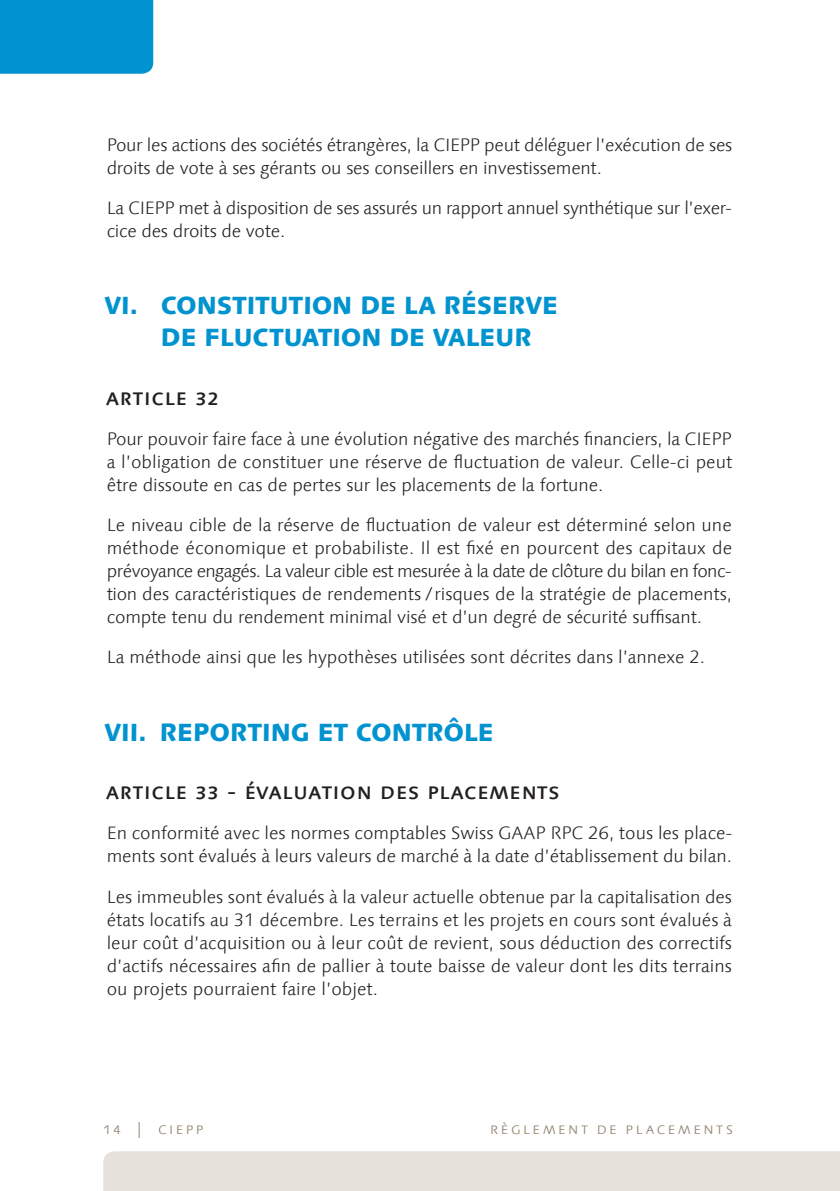
<style>
.page{position:relative;width:840px;height:1191px;background:#fff}
.page>*{position:absolute;margin:0;border:0;box-sizing:border-box;transform-origin:0 0}
.t1{font:800 25px/32px "Linotype Syntax Com";letter-spacing:-.02em;color:#0093d0}
.t2{font:500 23px "Linotype Syntax Com";letter-spacing:.035em;color:#231f20}
.t3{font:300 18px/23px "Linotype Syntax Com";letter-spacing:-.005em;color:#231f20}
.t4{font:300 16px "Linotype Syntax Com";color:#938671}
</style>
<div class="page">
<div style="left:103px;top:1151px;width:736px;height:40px;background:#e6e2db"></div>
<div style="left:0;top:0;width:153px;height:74px;background:#0093d0"></div>
<p class="t3" style="left:107px;top:133px;width:627px">Pour les actions des sociétés étrangères, la CIEPP peut déléguer l’exécution de ses droits de vote à ses gérants ou ses conseillers en investissement.</p>
<p class="t3" style="left:107px;top:196px;width:626px">La CIEPP met à disposition de ses assurés un rapport annuel synthétique sur l’exer&shy;cice des droits de vote.</p>
<h1 class="t1" style="left:160px;top:289px;width:399px;text-indent:-56px">VI. CONSTITUTION DE LA RÉSERVE<br>DE FLUCTUATION DE VALEUR</h1>
<p class="t2" style="left:106px;top:382px;width:114px">article 32</p>
<p class="t3" style="left:107px;top:427px;width:626px;text-align:justify">Pour pouvoir faire face à une évolution négative des marchés financiers, la CIEPP a l’obligation de constituer une réserve de fluctuation de valeur. Celle-ci peut être dissoute en cas de pertes sur les placements de la fortune.</p>
<p class="t3" style="left:107px;top:513px;width:626px;text-align:justify">Le niveau cible de la réserve de fluctuation de valeur est déterminé selon une méthode économique et probabiliste. Il est fixé en pourcent des capitaux de prévoyance engagés. La valeur cible est mesurée à la date de clôture du bilan en fonc&shy;tion des caractéristiques de rendements /risques de la stratégie de placements, compte tenu du rendement minimal visé et d’un degré de sécurité suffisant.</p>
<p class="t3" style="left:107px;top:645px;width:599px">La méthode ainsi que les hypothèses utilisées sont décrites dans l’annexe 2.</p>
<h1 class="t1" style="left:104px;top:715px;width:391px">VII. REPORTING ET CONTRÔLE</h1>
<p class="t2" style="left:106px;top:776px;width:454px">article 33 - évaluation des placements</p>
<p class="t3" style="left:107px;top:822px;width:627px">En conformité avec les normes comptables Swiss GAAP RPC 26, tous les place&shy;ments sont évalués à leurs valeurs de marché à la date d’établissement du bilan.</p>
<p class="t3" style="left:107px;top:885px;width:626px;text-align:justify">Les immeubles sont évalués à la valeur actuelle obtenue par la capitalisation des états locatifs au 31 décembre. Les terrains et les projets en cours sont évalués à leur coût d’acquisition ou à leur coût de revient, sous déduction des correctifs d’actifs nécessaires afin de pallier à toute baisse de valeur dont les dits terrains ou projets pourraient faire l’objet.</p>
<p class="t4" style="left:103px;top:1119px;width:102px">14 | ciepp</p>
<p class="t4" style="left:490px;top:1119px;width:244px">règlement de placements</p>
</div>
